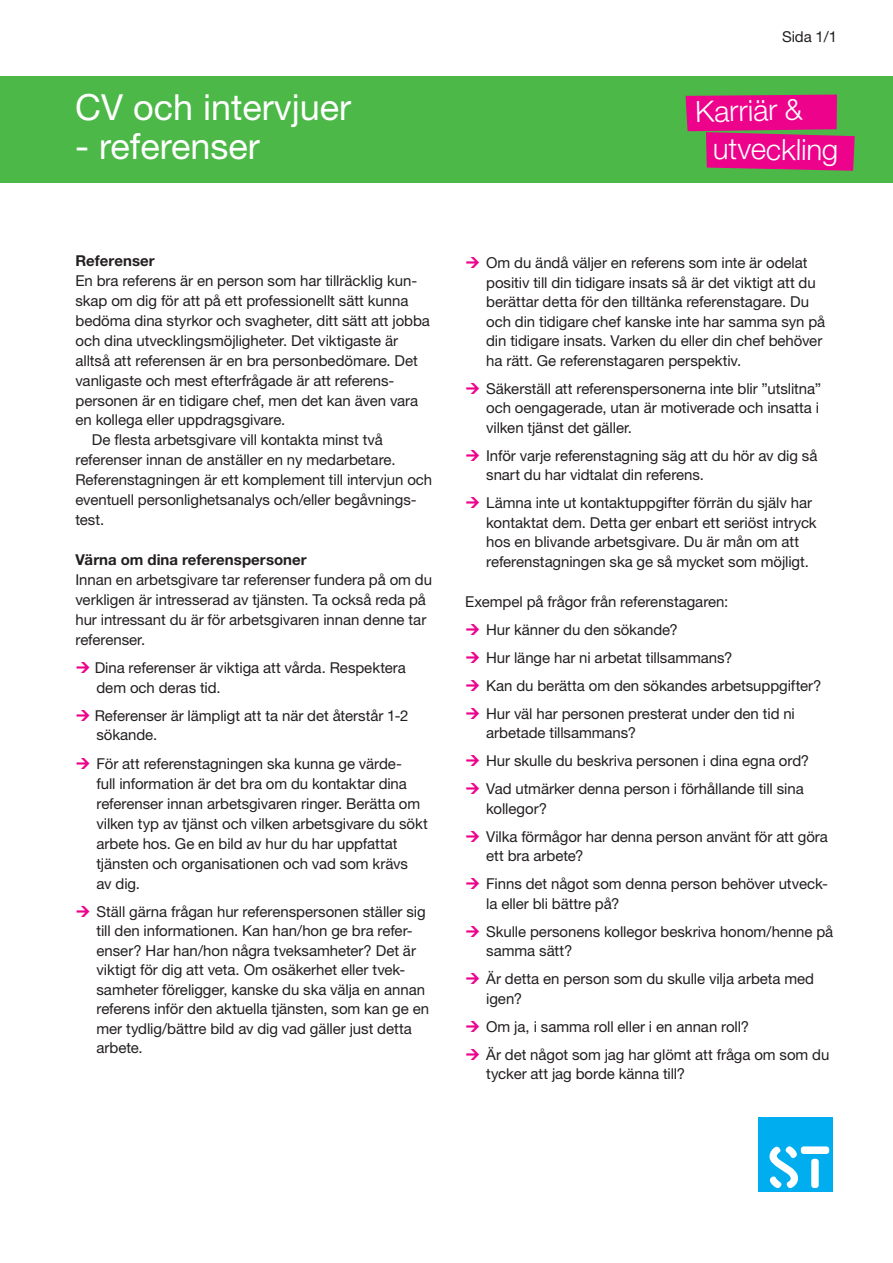
<style>
.page{position:relative;width:893px;height:1263px;background:#fff}
.page>*{position:absolute;margin:0;border:0;box-sizing:border-box;transform-origin:0 0}
.t1{font:36px "Helvetica Neue LT Std";color:#fff}
.Bröd{font:300 29.25px "Helvetica Neue LT Std";color:#fff}
.fredrik_karriärtabb{font:15px/19.5px "Helvetica Neue LT Std";letter-spacing:-.005em;color:#231f20}
.t2{font:700 15px "Helvetica Neue LT Std";letter-spacing:.005em;color:#231f20}
</style>
<div class="page">
<div style="left:0;top:77px;width:893px;height:106px;background:#4cb848"></div>
<svg style="left:685px;top:95px;width:170px;height:76px"></svg>
<div style="left:758px;top:1117px;width:74px;height:74px;background:#00aeef"></div>
<div style="left:811px;top:1159px;width:8px;height:29px;background:#fff;border-radius:3px"></div>
<div style="left:801px;top:1146px;width:28px;height:8px;background:#fff;border-radius:3px"></div>
<svg style="left:769px;top:1146px;width:29px;height:42px"></svg>
<p class="t1" style="left:75px;top:86px;width:278px">CV och intervjuer</p>
<p class="t1" style="left:75px;top:125px;width:186px">- referenser</p>
<p class="fredrik_karriärtabb" style="left:782px;top:27px;width:56px">Sida 1/1</p>
<p class="Bröd" style="left:695px;top:94px;width:109px;rotate:-1deg">Karriär &amp;</p>
<p class="Bröd" style="left:713px;top:130px;width:127px;rotate:1deg">utveckling</p>
<p class="t2" style="left:75px;top:251px;width:81px">Referenser</p>
<p class="fredrik_karriärtabb" style="left:75px;top:270px;width:356px;line-height:20px">En bra referens är en person som har tillräcklig kun&shy;skap om dig för att på ett professionellt sätt kunna bedöma dina styrkor och svagheter, ditt sätt att jobba och dina utvecklingsmöjligheter. Det viktigaste är alltså att referensen är en bra personbedömare. Det vanligaste och mest efterfrågade är att referens&shy;personen är en tidigare chef, men det kan även vara en kollega eller uppdragsgivare.</p>
<p class="fredrik_karriärtabb" style="left:75px;top:430px;width:358px;line-height:20px;text-indent:16px">De flesta arbetsgivare vill kontakta minst två referenser innan de anställer en ny medarbetare.<br>Referenstagningen är ett komplement till intervjun och eventuell personlighetsanalys och/eller begåvnings&shy;test.</p>
<p class="t2" style="left:75px;top:550px;width:233px">Värna om dina referenspersoner</p>
<p class="fredrik_karriärtabb" style="left:75px;top:570px;width:358px;line-height:20px">Innan en arbetsgivare tar referenser fundera på om du verkligen är intresserad av tjänsten. Ta också reda på hur intressant du är för arbetsgivaren innan denne tar referenser.</p>
<p class="fredrik_karriärtabb" style="left:95px;top:657px;width:313px;line-height:20px">Dina referenser är viktiga att vårda. Respektera dem och deras tid.</p>
<p class="fredrik_karriärtabb" style="left:95px;top:706px;width:315px">Referenser är lämpligt att ta när det återstår 1-2 sökande.</p>
<p class="fredrik_karriärtabb" style="left:96px;top:753px;width:333px;line-height:20px">För att referenstagningen ska kunna ge värde-<br>full information är det bra om du kontaktar dina referenser innan arbetsgivaren ringer. Berätta om vilken typ av tjänst och vilken arbetsgivare du sökt arbete hos. Ge en bild av hur du har uppfattat tjänsten och organisationen och vad som krävs<br>av dig.</p>
<p class="fredrik_karriärtabb" style="left:96px;top:901px;width:334px">Ställ gärna frågan hur referenspersonen ställer sig till den informationen. Kan han/hon ge bra refer&shy;enser? Har han/hon några tveksamheter? Det är viktigt för dig att veta. Om osäkerhet eller tvek&shy;samheter föreligger, kanske du ska välja en annan referens inför den aktuella tjänsten, som kan ge en mer tydlig/bättre bild av dig vad gäller just detta arbete.</p>
<p class="fredrik_karriärtabb" style="left:486px;top:253px;width:340px">Om du ändå väljer en referens som inte är odelat positiv till din tidigare insats så är det viktigt att du berättar detta för den tilltänka referenstagare. Du och din tidigare chef kanske inte har samma syn på din tidigare insats. Varken du eller din chef behöver ha rätt. Ge referenstagaren perspektiv.</p>
<p class="fredrik_karriärtabb" style="left:486px;top:378px;width:336px">Säkerställ att referenspersonerna inte blir ”utslitna” och oengagerade, utan är motiverade och insatta i vilken tjänst det gäller.</p>
<p class="fredrik_karriärtabb" style="left:486px;top:445px;width:333px">Inför varje referenstagning säg att du hör av dig så snart du har vidtalat din referens.</p>
<p class="fredrik_karriärtabb" style="left:486px;top:493px;width:332px">Lämna inte ut kontaktuppgifter förrän du själv har kontaktat dem. Detta ger enbart ett seriöst intryck hos en blivande arbetsgivare. Du är mån om att referenstagningen ska ge så mycket som möjligt.</p>
<p class="fredrik_karriärtabb" style="left:465px;top:591px;width:265px">Exempel på frågor från referenstagaren:</p>
<p class="fredrik_karriärtabb" style="left:486px;top:619px;width:193px">Hur känner du den sökande?</p>
<p class="fredrik_karriärtabb" style="left:486px;top:647px;width:248px">Hur länge har ni arbetat tillsammans?</p>
<p class="fredrik_karriärtabb" style="left:486px;top:675px;width:337px">Kan du berätta om den sökandes arbetsuppgifter?</p>
<p class="fredrik_karriärtabb" style="left:486px;top:703px;width:310px">Hur väl har personen presterat under den tid ni arbetade tillsammans?</p>
<p class="fredrik_karriärtabb" style="left:486px;top:751px;width:325px">Hur skulle du beskriva personen i dina egna ord?</p>
<p class="fredrik_karriärtabb" style="left:486px;top:779px;width:319px">Vad utmärker denna person i förhållande till sina kollegor?</p>
<p class="fredrik_karriärtabb" style="left:486px;top:826px;width:343px">Vilka förmågor har denna person använt för att göra ett bra arbete?</p>
<p class="fredrik_karriärtabb" style="left:486px;top:874px;width:343px">Finns det något som denna person behöver utveck&shy;la eller bli bättre på?</p>
<p class="fredrik_karriärtabb" style="left:486px;top:921px;width:349px">Skulle personens kollegor beskriva honom/henne på samma sätt?</p>
<p class="fredrik_karriärtabb" style="left:486px;top:969px;width:329px">Är detta en person som du skulle vilja arbeta med igen?</p>
<p class="fredrik_karriärtabb" style="left:486px;top:1016px;width:264px">Om ja, i samma roll eller i en annan roll?</p>
<p class="fredrik_karriärtabb" style="left:486px;top:1044px;width:345px">Är det något som jag har glömt att fråga om som du tycker att jag borde känna till?</p>
</div>
